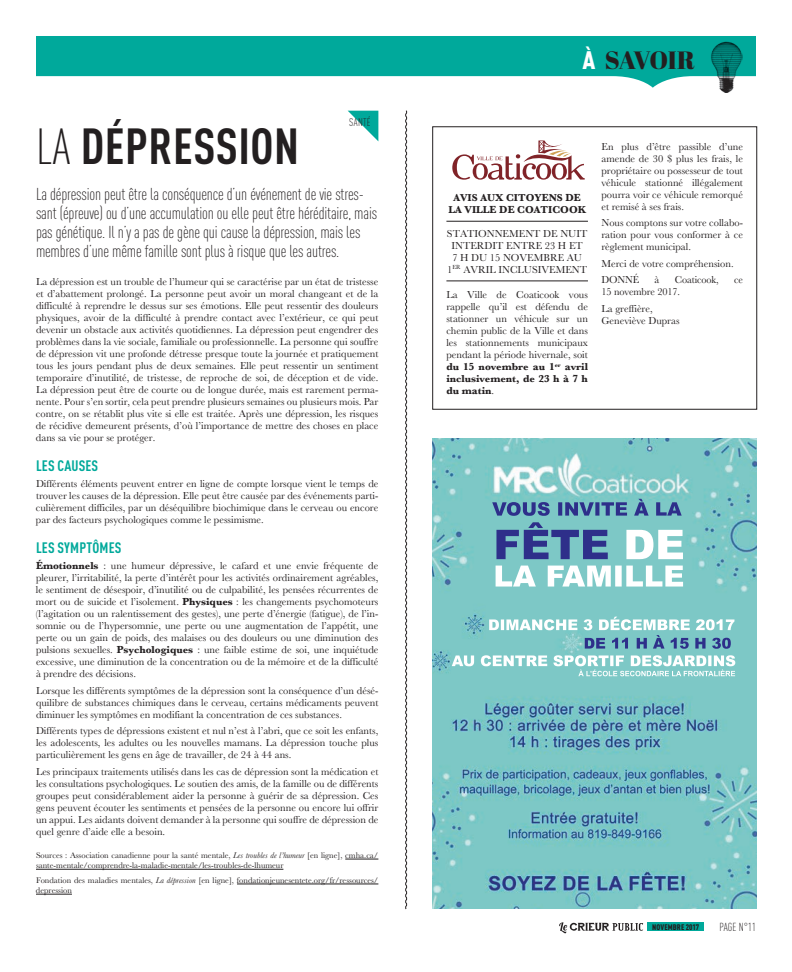
<style>
.page{position:relative;width:792px;height:972px;background:#fff}
.page>*{position:absolute;margin:0;border:0;box-sizing:border-box;transform-origin:0 0}
.t1{font:700 condensed 50px "DINOT";letter-spacing:.01em;color:#231f20}
.t2{font:25px "Abril Fatface";letter-spacing:-.035em;color:#231f20}
.t3{font:300 condensed 17px/19px "DINOT";letter-spacing:-.01em;color:#231f20}
.t4{font:700 condensed 15px "DINOT";letter-spacing:.01em;color:#00a99b}
.t5{font:300 condensed 11.5px "DINOT";color:#231f20}
.t6{font:300 condensed 11px "DINOT";letter-spacing:.03em;color:#231f20}
.t7{font:10.5px/12px "Baskerville";color:#231f20;text-align:justify}
.t8{font:700 10.5px/12px "Baskerville";color:#231f20;text-align:center}
.t9{font:8.5px/10.2px "Baskerville";color:#231f20}
.t10{font:900 condensed 8px "DINOT";letter-spacing:.01em;color:#231f20}
.s1{font-weight:300}
.s2{font-weight:700}
.s3{font-style:italic}
.s4{font-family:"DINOT";font-weight:900;font-stretch:condensed;color:#fff}
.s5{font-family:"Bask Old Face"}
</style>
<div class="page">
<svg style="left:36px;top:36px;width:720px;height:52px;fill:#00a99b"></svg>
<img style="left:711px;top:41px;width:32px;height:52px">
<svg style="left:559px;top:922px;width:84px;height:11px"></svg>
<div style="left:648px;top:922px;width:56px;height:9px;background:#00a99b"></div>
<svg style="left:348px;top:111px;width:30px;height:30px"></svg>
<svg style="left:405px;top:110px;width:2px;height:800px;background:#898787"></svg>
<svg style="left:452px;top:141px;width:133px;height:39px"></svg>
<hr style="left:446px;top:221px;width:142px;height:1px;background:#231f20">
<hr style="left:446px;top:281px;width:142px;height:1px;background:#231f20">
<div style="left:432px;top:127px;width:325px;height:283px;border:1px solid #231f20"></div>
<hr style="left:345px;top:859px;width:33px;height:1px;background:#231f20">
<hr style="left:36px;top:869px;width:247px;height:1px;background:#231f20">
<hr style="left:237px;top:884px;width:141px;height:1px;background:#231f20">
<hr style="left:36px;top:894px;width:36px;height:1px;background:#231f20">
<img style="left:432px;top:438px;width:325px;height:471px">
<h1 class="t1" style="left:36px;top:116px;width:264px"><span class="s1">La</span> DÉPRESSION</h1>
<p class="t6" style="left:349px;top:116px;width:23px">santé</p>
<p class="t3" style="left:36px;top:185px;width:343px">La dépression peut être la conséquence d’un événement de vie stres&shy;sant (épreuve) ou d’une accumulation ou elle peut être héréditaire, mais pas génétique. Il n’y a pas de gène qui cause la dépression, mais les membres d’une même famille sont plus à risque que les autres.</p>
<p class="t7" style="left:36px;top:276px;width:344px">La dépression est un trouble de l’humeur qui se caractérise par un état de tristesse et d’abattement prolongé. La personne peut avoir un moral changeant et de la difficulté à reprendre le dessus sur ses émotions. Elle peut ressentir des douleurs physiques, avoir de la difficulté à prendre contact avec l’extérieur, ce qui peut devenir un obstacle aux activités quotidiennes. La dépression peut engendrer des problèmes dans la vie sociale, familiale ou professionnelle. La personne qui souffre de dépression vit une profonde détresse presque toute la journée et pratiquement tous les jours pendant plus de deux semaines. Elle peut ressentir un sentiment temporaire d’inutilité, de tristesse, de reproche de soi, de déception et de vide.<br>La dépression peut être de courte ou de longue durée, mais est rarement perma&shy;nente. Pour s’en sortir, cela peut prendre plusieurs semaines ou plusieurs mois. Par contre, on se rétablit plus vite si elle est traitée. Après une dépression, les risques de récidive demeurent présents, d’où l’importance de mettre des choses en place dans sa vie pour se protéger.</p>
<h3 class="t4" style="left:36px;top:456px;width:64px">LES CAUSES</h3>
<p class="t7" style="left:36px;top:478px;width:344px">Différents éléments peuvent entrer en ligne de compte lorsque vient le temps de trouver les causes de la dépression. Elle peut être causée par des événements parti&shy;culièrement difficiles, par un déséquilibre biochimique dans le cerveau ou encore par des facteurs psychologiques comme le pessimisme.</p>
<h3 class="t4" style="left:36px;top:538px;width:87px">LES SYMPTÔMES</h3>
<p class="t7" style="left:36px;top:560px;width:344px"><span class="s2">Émotionnels</span> : une humeur dépressive, le cafard et une envie fréquente de pleurer, l’irritabilité, la perte d’intérêt pour les activités ordinairement agréables, le sentiment de désespoir, d’inutilité ou de culpabilité, les pensées récurrentes de mort ou de suicide et l’isolement. <span class="s2">Physiques</span> : les changements psychomoteurs (l’agitation ou un ralentissement des gestes), une perte d’énergie (fatigue), de l’in&shy;somnie ou de l’hypersomnie, une perte ou une augmentation de l’appétit, une perte ou un gain de poids, des malaises ou des douleurs ou une diminution des pulsions sexuelles. <span class="s2">Psychologiques</span> : une faible estime de soi, une inquiétude excessive, une diminution de la concentration ou de la mémoire et de la difficulté à prendre des décisions.</p>
<p class="t7" style="left:36px;top:684px;width:344px">Lorsque les différents symptômes de la dépression sont la conséquence d’un désé&shy;quilibre de substances chimiques dans le cerveau, certains médicaments peuvent diminuer les symptômes en modifiant la concentration de ces substances.</p>
<p class="t7" style="left:36px;top:725px;width:344px">Différents types de dépressions existent et nul n’est à l’abri, que ce soit les enfants, les adolescents, les adultes ou les nouvelles mamans. La dépression touche plus particulièrement les gens en âge de travailler, de 24 à 44 ans.</p>
<p class="t7" style="left:36px;top:765px;width:344px">Les principaux traitements utilisés dans les cas de dépression sont la médication et les consultations psychologiques. Le soutien des amis, de la famille ou de différents groupes peut considérablement aider la personne à guérir de sa dépression. Ces gens peuvent écouter les sentiments et pensées de la personne ou encore lui offrir un appui. Les aidants doivent demander à la personne qui souffre de dépression de quel genre d’aide elle a besoin.</p>
<p class="t9" style="left:36px;top:850px;width:344px">Sources : Association canadienne pour la santé mentale, <span class="s3">Les troubles de l’humeur</span> [en ligne], cmha.ca/ sante-mentale/comprendre-la-maladie-mentale/les-troubles-de-lhumeur</p>
<p class="t9" style="left:36px;top:875px;width:344px">Fondation des maladies mentales, <span class="s3">La dépression</span> [en ligne], fondationjeunesentete.org/fr/ressources/ depression</p>
<h2 class="t2" style="left:583px;top:43px;width:114px"><span class="s4">À</span> SAVOIR</h2>
<p class="t8" style="left:449px;top:191px;width:139px">AVIS AUX CITOYENS DE<br>LA VILLE DE COATICOOK</p>
<p class="t7" style="left:447px;top:227px;width:142px;text-align:center">STATIONNEMENT DE NUIT<br>INTERDIT ENTRE 23 H ET<br>7 H DU 15 NOVEMBRE AU<br>1<sup>er</sup> AVRIL INCLUSIVEMENT</p>
<p class="t7" style="left:446px;top:289px;width:143px">La Ville de Coaticook vous rappelle qu’il est défendu de stationner un véhicule sur un chemin public de la Ville et dans les stationnements municipaux pendant la période hivernale, soit <span class="s2">du 15 novembre au 1</span><sup>er</sup> <span class="s2">avril inclusivement, de 23 h à 7 h du matin</span>.</p>
<p class="t7" style="left:601px;top:141px;width:143px">En plus d’être passible d’une amende de 30 <span class="s5">$</span> plus les frais, le propriétaire ou possesseur de tout véhicule stationné illégalement pourra voir ce véhicule remorqué et remisé à ses frais.</p>
<p class="t7" style="left:601px;top:217px;width:143px">Nous comptons sur votre collabo&shy;ration pour vous conformer à ce règlement municipal.</p>
<p class="t7" style="left:601px;top:255px;width:134px;line-height:16.5px">Merci de votre compréhension.<br>DONNÉ</p>
<p class="t7" style="left:655px;top:274px;width:6px">à</p>
<p class="t7" style="left:675px;top:274px;width:45px">Coaticook,</p>
<p class="t7" style="left:734px;top:274px;width:10px">ce</p>
<p class="t7" style="left:601px;top:284px;width:80px;line-height:16.5px">15 novembre 2017.<br>La greffière,</p>
<p class="t7" style="left:601px;top:315px;width:80px">Geneviève Dupras</p>
<p class="t10" style="left:652px;top:922px;width:49px">NOVEMBRE 2017</p>
<p class="t5" style="left:720px;top:921px;width:5px">PAGE</p>
<p class="t5" style="left:739px;top:921px;width:19px">N°11</p>
</div>
